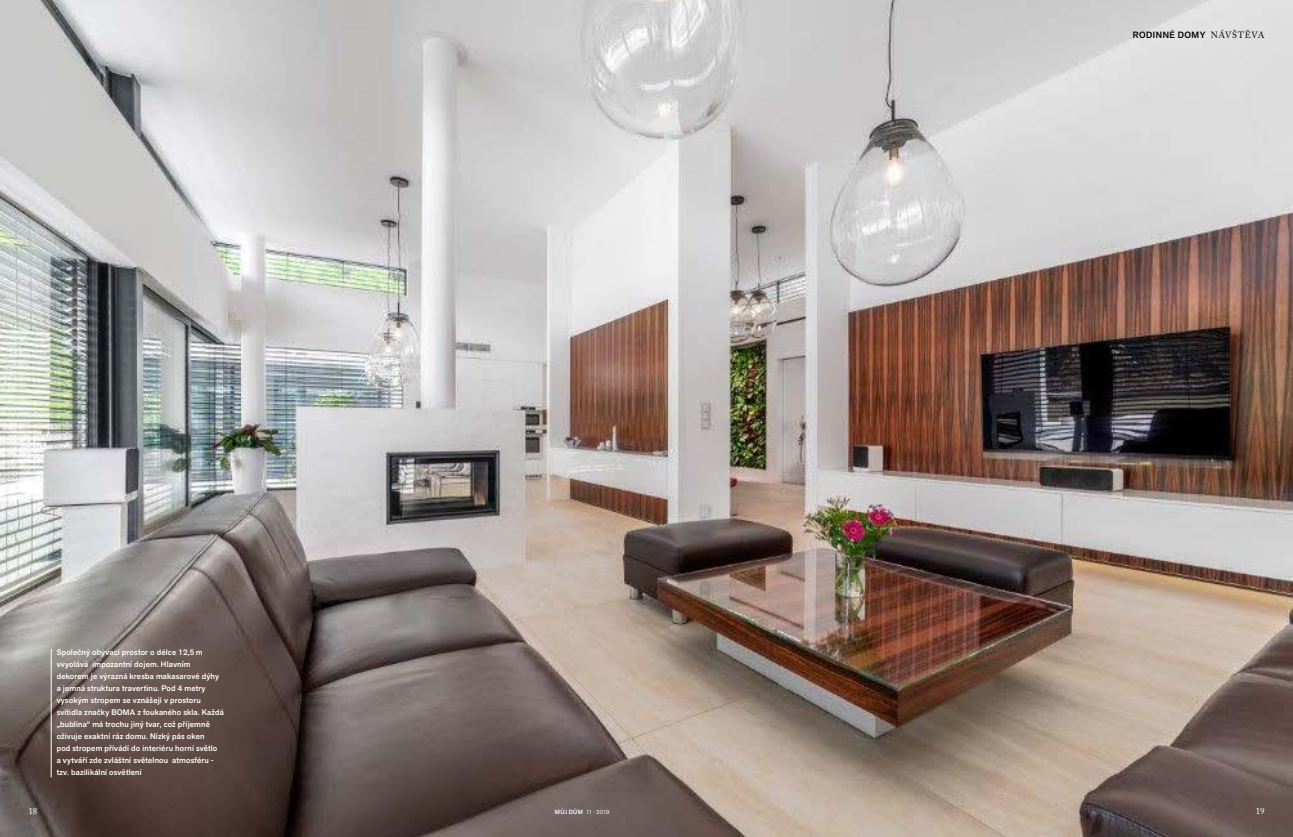
<style>
.page{position:relative;width:1293px;height:837px;background:#fff}
.page>*{position:absolute;margin:0;border:0;box-sizing:border-box;transform-origin:0 0}
.t1{font:500 9px "Akzid Grtsk Next";letter-spacing:.055em;color:#000}
.t2{font:9px "Adobe Caslon Pro";color:#fff}
.t3{font:500 8px/12px "Akzid Grtsk Next";letter-spacing:.02em;color:#fff}
.t4{font:6px "Akzid Grtsk Next";letter-spacing:-.015em;color:#fff}
.s1{font-family:"Adobe Caslon Pro";font-weight:400}
.s2{font-weight:500}
</style>
<div class="page">
<img style="left:0;top:0;width:1292px;height:836px">
<hr style="left:51px;top:648px;width:1px;height:129px;background:#fff">
<p class="t3" style="left:57px;top:645px;width:169px">Společný obývací prostor o délce 12,5 m vvyolává impozantní dojem. Hlavním dekorem je výrazná kresba makasarové dýhy a jemná struktura travertinu. Pod 4 metry vysokým stropem se vznášejí v prostoru svítidla značky BOMA z foukaného skla. Každá „bublina“ má trochu jiný tvar, což příjemně oživuje exaktní ráz domu. Nízký pás oken<br>pod stropem přívádí do interiéru horní světlo<br>a vytváří zde zvláštní světelnou atmosféru - tzv. bazilikální osvětlení</p>
<p class="t1" style="left:1132px;top:29px;width:133px">rodinné domy <span class="s1">NÁVŠTĚVA</span></p>
<p class="t2" style="left:28px;top:805px;width:10px">18</p>
<p class="t4" style="left:555px;top:808px;width:56px"><span class="s2">Můj dům</span> 11 · 2019</p>
<p class="t2" style="left:1255px;top:805px;width:10px">19</p>
</div>
